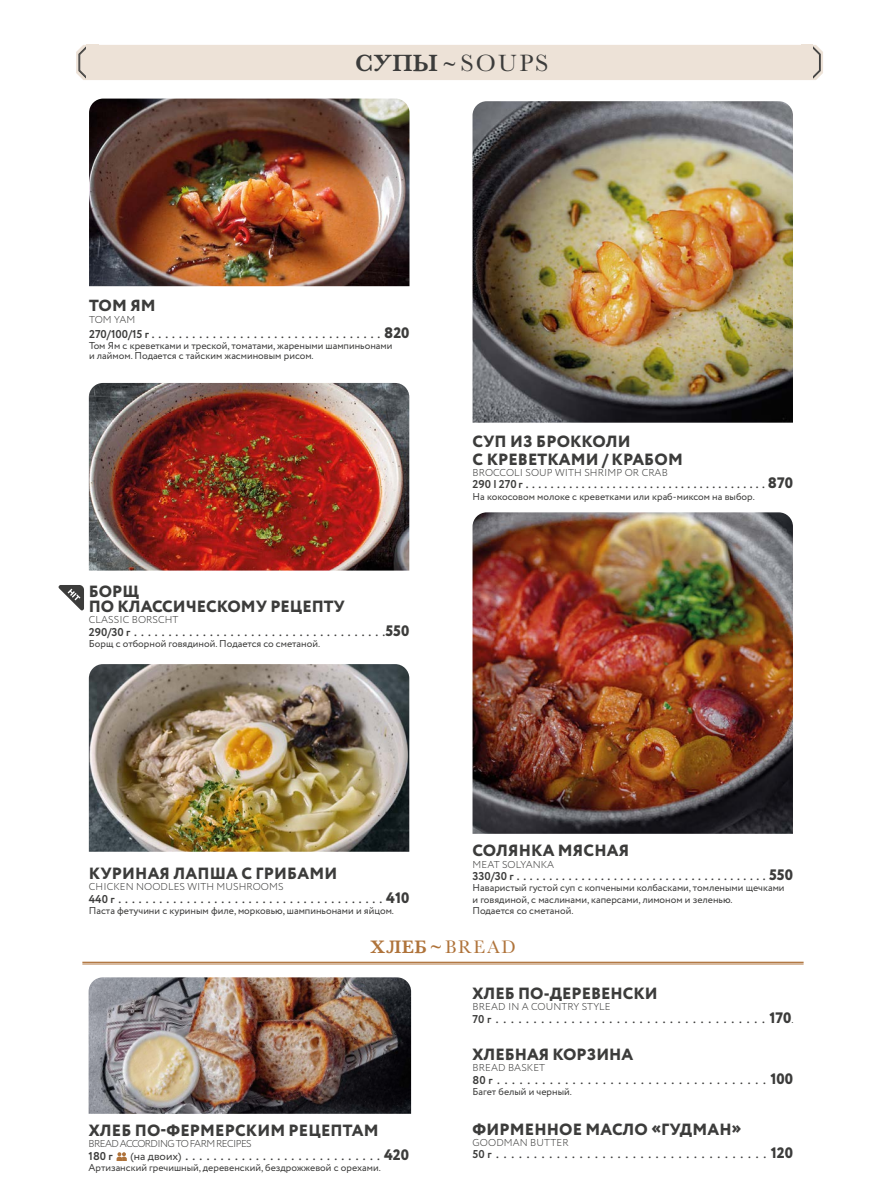
<style>
.page{position:relative;width:886px;height:1198px;background:#fff}
.page>*{position:absolute;margin:0;border:0;box-sizing:border-box;transform-origin:0 0}
.t1{font:24.38px "Baskerville";letter-spacing:.09em;color:#3c3c3b}
.t2{font:600 18.75px "Baskerville";color:#af733a}
.t3{font:800 16.25px/15px "Circe";letter-spacing:.01em;color:#3c3c3b}
.t4{font:800 16.12px "Circe";color:#3c3c3b}
.t5{font:15.12px "Minion Pro";color:#3c3c3b}
.t6{font:700 11.38px "Circe";color:#3c3c3b}
.t7{font:10px/11.2px "Circe";color:#3c3c3b}
.t8{font:300 10px "Circe";letter-spacing:.01em;color:#3c3c3b}
.t9{font:300 10px "Circe";letter-spacing:-.06em;color:#3c3c3b}
.s1{font-weight:600}
.s2{font-weight:600;font-size:21.25px}
.s3{font-family:"Circe";font-weight:700;font-size:11.38px}
.s4{font-family:"Circe";font-weight:800}
.s5{font-weight:400}
.s6{font-family:"Circe";font-size:11.38px}
.s7{font-family:"Circe";font-size:10px}
</style>
<div class="page">
<div style="left:76px;top:45px;width:747px;height:35px;background:#ede2d7"></div>
<div style="left:80px;top:48px;width:15px;height:29px;border:1px solid #3c3c3b;border-radius:7px"></div>
<div style="left:86px;top:45px;width:12px;height:35px;background:#ede2d7"></div>
<img style="left:89px;top:99px;width:320px;height:187px">
<svg style="left:59px;top:585px;width:25px;height:25px"></svg>
<img style="left:89px;top:383px;width:320px;height:187px">
<svg style="left:117px;top:1152px;width:10px;height:9px"></svg>
<img style="left:89px;top:664px;width:320px;height:187px">
<img style="left:472px;top:101px;width:321px;height:322px">
<img style="left:472px;top:512px;width:321px;height:322px">
<img style="left:89px;top:977px;width:322px;height:136px">
<hr style="left:82px;top:961px;width:721px;height:2px;background:#af733b">
<hr style="left:82px;top:963px;width:721px;height:1px;background:#af733b">
<h1 class="t1" style="left:355px;top:48px;width:195px"><span class="s1">СУПЫ</span> <span class="s2">~</span>SOUPS</h1>
<h3 class="t4" style="left:89px;top:295px;width:68px">ТОМ ЯМ</h3>
<p class="t8" style="left:89px;top:313px;width:48px">TOM YAM</p>
<h3 class="t5" style="left:89px;top:323px;width:322px"><span class="s3">270/100/15 г</span> . . . . . . . . . . . . . . . . . . . . . . . . . . . . . . . . . . <span class="s4">820</span></h3>
<p class="t7" style="left:89px;top:341px;width:305px;line-height:10px">Том Ям с креветками и треской, томатами, жареными шампиньонами и лаймом. Подается с тайским жасминовым рисом.</p>
<h3 class="t3" style="left:89px;top:585px;width:258px">БОРЩ<br>ПО КЛАССИЧЕСКОМУ РЕЦЕПТУ</h3>
<p class="t8" style="left:89px;top:613px;width:91px">CLASSIC BORSCHT</p>
<h3 class="t5" style="left:89px;top:621px;width:322px"><span class="s3">290/30 г</span> . . . . . . . . . . . . . . . . . . . . . . . . . . . . . . . . . . . . .<span class="s4">550</span></h3>
<p class="t7" style="left:89px;top:638px;width:233px">Борщ с отборной говядиной. Подается со сметаной.</p>
<h3 class="t3" style="left:473px;top:434px;width:212px;line-height:17.5px">СУП ИЗ БРОККОЛИ<br>С КРЕВЕТКАМИ / КРАБОМ</h3>
<p class="t8" style="left:472px;top:466px;width:197px">BROCCOLI SOUP WITH SHRIMP OR CRAB</p>
<h3 class="t5" style="left:472px;top:473px;width:322px"><span class="s3">290 | 270 г</span> . . . . . . . . . . . . . . . . . . . . . . . . . . . . . . . . . . . . . . . <span class="s4">870</span></h3>
<p class="t7" style="left:472px;top:491px;width:284px">На кокосовом молоке с креветками или краб-миксом на выбор.</p>
<h3 class="t3" style="left:89px;top:867px;width:250px">КУРИНАЯ ЛАПША С ГРИБАМИ</h3>
<p class="t8" style="left:89px;top:880px;width:196px">CHICKEN NOODLES WITH MUSHROOMS</p>
<h3 class="t5" style="left:89px;top:888px;width:322px"><span class="s3">440 г</span> . . . . . . . . . . . . . . . . . . . . . . . . . . . . . . . . . . . . . . . <span class="s4">410</span></h3>
<p class="t7" style="left:89px;top:905px;width:307px">Паста фетучини с куриным филе, морковью, шампиньонами и яйцом.</p>
<h3 class="t3" style="left:473px;top:844px;width:158px">СОЛЯНКА МЯСНАЯ</h3>
<p class="t8" style="left:472px;top:857px;width:83px">MEAT SOLYANKA</p>
<h3 class="t5" style="left:472px;top:865px;width:322px"><span class="s3">330/30 г</span> . . . . . . . . . . . . . . . . . . . . . . . . . . . . . . . . . . . . . . . <span class="s4">550</span></h3>
<p class="t7" style="left:472px;top:883px;width:314px">Наваристый густой суп с копчеными колбасками, томлеными щечками и говядиной, с маслинами, каперсами, лимоном и зеленью.<br>Подается со сметаной.</p>
<h2 class="t2" style="left:370px;top:933px;width:147px">ХЛЕБ ~ <span class="s5">BREAD</span></h2>
<h3 class="t3" style="left:89px;top:1124px;width:291px">ХЛЕБ ПО-ФЕРМЕРСКИМ РЕЦЕПТАМ</h3>
<p class="t9" style="left:89px;top:1137px;width:164px">BREAD ACCORDING TO FARM RECIPES</p>
<p class="t6" style="left:89px;top:1148px;width:26px">180 г</p>
<h3 class="t5" style="left:130px;top:1145px;width:280px"><span class="s6">(на двоих)</span> . . . . . . . . . . . . . . . . . . . . . . . . . . . . <span class="s4">420</span></h3>
<p class="t7" style="left:89px;top:1162px;width:294px">Артизанский гречишный, деревенский, бездрожжевой с орехами.</p>
<h3 class="t3" style="left:472px;top:986px;width:186px">ХЛЕБ ПО-ДЕРЕВЕНСКИ</h3>
<p class="t8" style="left:472px;top:1000px;width:140px">BREAD IN A COUNTRY STYLE</p>
<h3 class="t5" style="left:472px;top:1007px;width:322px"><span class="s3">70 г</span> . . . . . . . . . . . . . . . . . . . . . . . . . . . . . . . . . . . . <span class="s4">170</span><span class="s7">.</span></h3>
<h3 class="t3" style="left:472px;top:1048px;width:162px">ХЛЕБНАЯ КОРЗИНА</h3>
<p class="t8" style="left:472px;top:1061px;width:74px">BREAD BASKET</p>
<h3 class="t5" style="left:472px;top:1068px;width:322px"><span class="s3">80 г</span> . . . . . . . . . . . . . . . . . . . . . . . . . . . . . . . . . . . . <span class="s4">100</span></h3>
<p class="t7" style="left:472px;top:1086px;width:101px">Багет белый и черный.</p>
<h3 class="t3" style="left:473px;top:1122px;width:270px">ФИРМЕННОЕ МАСЛО «ГУДМАН»</h3>
<p class="t8" style="left:472px;top:1136px;width:98px">GOODMAN BUTTER</p>
<h3 class="t5" style="left:472px;top:1143px;width:322px"><span class="s3">50 г</span> . . . . . . . . . . . . . . . . . . . . . . . . . . . . . . . . . . . . <span class="s4">120</span></h3>
</div>
